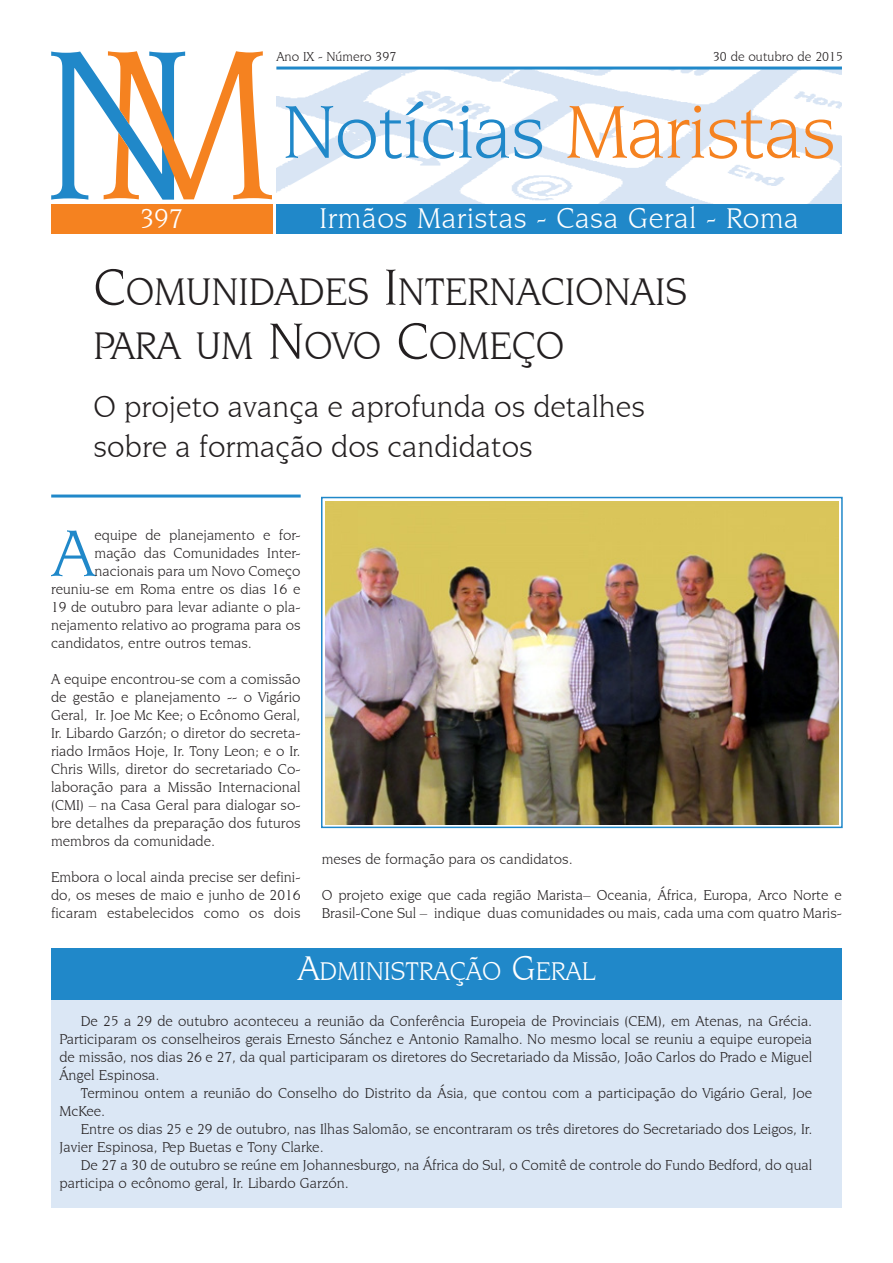
<style>
.page{position:relative;width:893px;height:1263px;background:#fff}
.page>*{position:absolute;margin:0;border:0;box-sizing:border-box;transform-origin:0 0}
.Normale{font:79.5px "Novarese IT Cby BT";letter-spacing:-.015em;color:#2088c9}
.paragrafo4ComMaiuscu{font:70.2px "Novarese IT Cby BT";color:#2088c9}
.Titolo{font:40.5px "Novarese IT Cby BT";color:#231f20}
.Sottotitolo{font:31.5px "Novarese IT Cby BT";color:#231f20}
.Normale-2{font:30px "Novarese IT Cby BT";letter-spacing:.02em;color:#fff}
.Normale-3{font:28.5px "Novarese IT Cby BT";color:#fff}
.Titolo-2{font:27px "Novarese IT Cby BT";color:#fff}
.paragrafoSemDopo{font:15px/18px "Novarese IT Cby BT";color:#231f20}
.paragrafo4ComMaiuscu-2{font:15px "Novarese IT Cby BT";color:#231f20}
.Normale-4{font:13.5px "Novarese IT Cby BT";color:#231f20}
.s1{color:#f58220}
.s2{font-size:54px}
.s3{font-size:36px}
</style>
<div class="page">
<img style="left:276px;top:70px;width:566px;height:134px">
<hr style="left:276px;top:67px;width:566px;height:3px;background:#2088c9">
<div style="left:276px;top:204px;width:566px;height:30px;background:#2088c9"></div>
<svg style="left:51px;top:51px;width:221px;height:149px"></svg>
<div style="left:51px;top:999px;width:791px;height:209px;background:#dbe7f5"></div>
<div style="left:51px;top:204px;width:221px;height:30px;background:#f58220"></div>
<hr style="left:51px;top:494px;width:250px;height:3px;background:#2088c9">
<div style="left:51px;top:948px;width:791px;height:51px;background:#2088c9"></div>
<img style="left:325px;top:501px;width:514px;height:323px">
<div style="left:321px;top:497px;width:522px;height:331px;border:2px solid #2088c9"></div>
<p class="Normale-4" style="left:276px;top:49px;width:121px">Ano IX - Número 397</p>
<p class="Normale-4" style="left:713px;top:49px;width:132px">30 de outubro de 2015</p>
<p class="Normale-3" style="left:140px;top:202px;width:45px">397</p>
<p class="Normale" style="left:282px;top:85px;width:555px">Notícias <span class="s1">Maristas</span></p>
<p class="Normale-2" style="left:320px;top:201px;width:481px">Irmãos Maristas - Casa Geral - Roma</p>
<p class="Titolo" style="left:94px;top:267px;width:595px"><span class="s2">C</span>OMUNIDADES <span class="s2">I</span>NTERNACIONAIS</p>
<p class="Titolo" style="left:94px;top:321px;width:472px">PARA UM <span class="s2">N</span>OVO <span class="s2">C</span>OMEÇO</p>
<p class="Sottotitolo" style="left:94px;top:388px;width:553px">O projeto avança e aprofunda os detalhes</p>
<p class="Sottotitolo" style="left:94px;top:428px;width:441px">sobre a formação dos candidatos</p>
<p class="paragrafo4ComMaiuscu" style="left:52px;top:511px;width:44px">A</p>
<p class="paragrafo4ComMaiuscu-2" style="left:95px;top:526px;width:207px">equipe de planejamento e for-</p>
<p class="paragrafo4ComMaiuscu-2" style="left:95px;top:544px;width:207px">mação das Comunidades Inter-</p>
<p class="paragrafo4ComMaiuscu-2" style="left:95px;top:562px;width:207px">nacionais para um Novo Começo</p>
<p class="paragrafo4ComMaiuscu-2" style="left:51px;top:580px;width:251px">reuniu-se em Roma entre os dias 16 e</p>
<p class="paragrafo4ComMaiuscu-2" style="left:51px;top:598px;width:251px">19 de outubro para levar adiante o pla-</p>
<p class="paragrafo4ComMaiuscu-2" style="left:51px;top:616px;width:251px">nejamento relativo ao programa para os</p>
<p class="paragrafo4ComMaiuscu-2" style="left:51px;top:634px;width:202px">candidatos, entre outros temas.</p>
<p class="paragrafoSemDopo" style="left:51px;top:670px;width:251px;text-align:justify">A equipe encontrou-se com a comissão de gestão e planejamento -- o Vigário Geral, Ir. Joe Mc Kee; o Ecônomo Geral, Ir. Libardo Garzón; o diretor do secreta&shy;riado Irmãos Hoje, Ir. Tony Leon; e o Ir.<br>Chris Wills, diretor do secretariado Co&shy;laboração para a Missão Internacional (CMI) – na Casa Geral para dialogar so&shy;bre detalhes da preparação dos futuros membros da comunidade.</p>
<p class="paragrafoSemDopo" style="left:51px;top:868px;width:251px;text-align:justify">Embora o local ainda precise ser defini&shy;do, os meses de maio e junho de 2016 ficaram estabelecidos como os dois</p>
<p class="paragrafoSemDopo" style="left:322px;top:850px;width:252px">meses de formação para os candidatos.</p>
<p class="paragrafoSemDopo" style="left:322px;top:886px;width:522px">O projeto exige que cada região Marista– Oceania, África, Europa, Arco Norte e<br>Brasil-Cone Sul – indique duas comunidades ou mais, cada uma com quatro Maris-</p>
<p class="Titolo-2" style="left:298px;top:955px;width:299px"><span class="s3">A</span>DMINISTRAÇÃO <span class="s3">G</span>ERAL</p>
<p class="paragrafoSemDopo" style="left:60px;top:1012px;width:754px;text-align:justify;text-indent:21px">De 25 a 29 de outubro aconteceu a reunião da Conferência Europeia de Provinciais (CEM), em Atenas, na Grécia.<br>Participaram os conselheiros gerais Ernesto Sánchez e Antonio Ramalho. No mesmo local se reuniu a equipe europeia de missão, nos dias 26 e 27, da qual participaram os diretores do Secretariado da Missão, João Carlos do Prado e Miguel Ángel Espinosa.</p>
<p class="paragrafoSemDopo" style="left:60px;top:1084px;width:754px;text-indent:21px">Terminou ontem a reunião do Conselho do Distrito da Ásia, que contou com a participação do Vigário Geral, Joe<br>McKee.</p>
<p class="paragrafoSemDopo" style="left:60px;top:1120px;width:754px;text-indent:21px">Entre os dias 25 e 29 de outubro, nas Ilhas Salomão, se encontraram os três diretores do Secretariado dos Leigos, Ir.<br>Javier Espinosa, Pep Buetas e Tony Clarke.</p>
<p class="paragrafoSemDopo" style="left:60px;top:1156px;width:754px;text-indent:21px">De 27 a 30 de outubro se reúne em Johannesburgo, na África do Sul, o Comitê de controle do Fundo Bedford, do qual participa o ecônomo geral, Ir. Libardo Garzón.</p>
</div>
